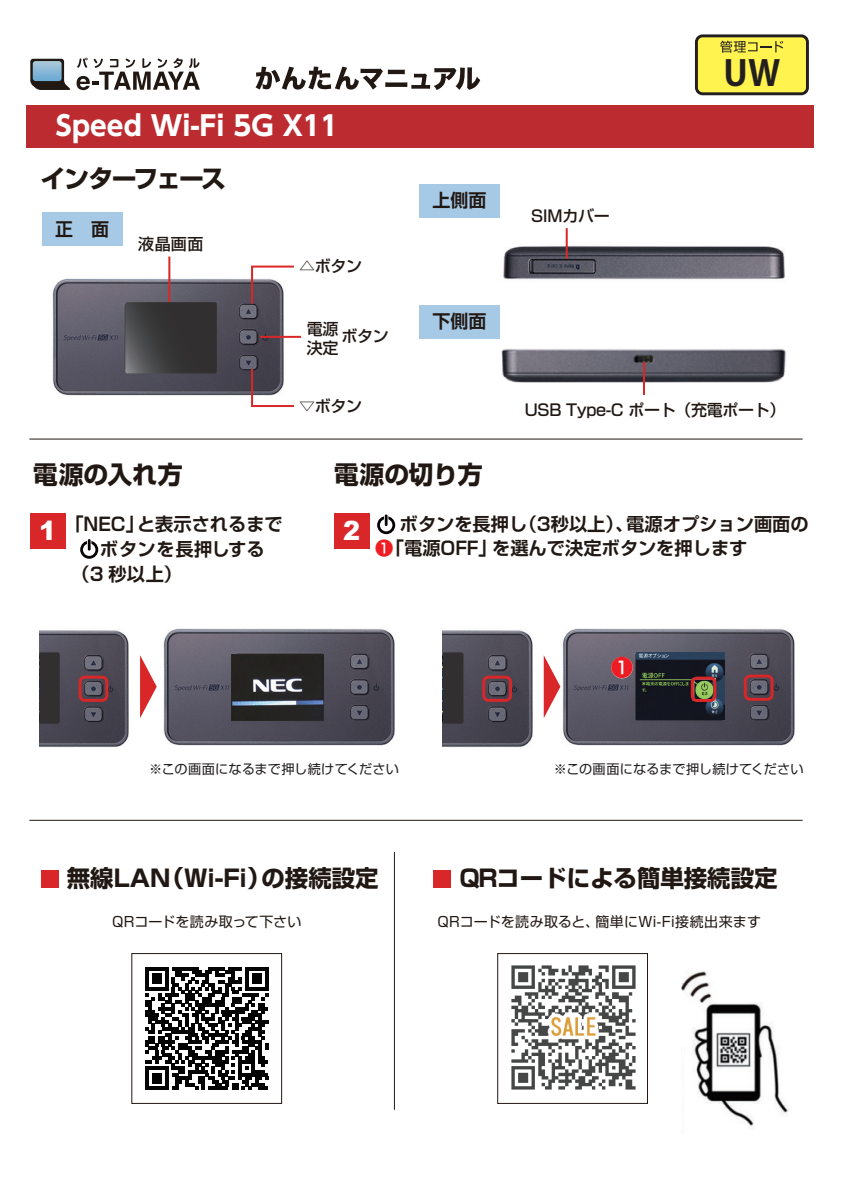
<style>
.page{position:relative;width:842px;height:1191px;background:#fff}
.page>*{position:absolute;margin:0;border:0;box-sizing:border-box;transform-origin:0 0}
.t1{font:700 35px "Koz Go Pr 6 N";color:#231f20}
.t2{font:700 27px "UD Shin Go Pro";color:#fff}
.t3{font:700 25px "Shin Go Pro";letter-spacing:-.035em;color:#211814}
.t4{font:700 25px "Shin Go Pro";letter-spacing:-.07em;color:#211814}
.t5{font:700 23.4px "Shin Go Pro";color:#211814}
.t6{font:700 22.6px "Shin Go Pro De";color:#ee1d23}
.t7{font:700 18.2px/24px "Shin Go Pro De";color:#211814}
.t8{font:700 18.2px "Shin Go Pro De";letter-spacing:.035em;color:#211814}
.t9{font:700 18px "Shin Go Pro De";color:#211814}
.t10{font:500 16px/19.2px "Shin Go Pro";letter-spacing:-.02em;color:#211814}
.t11{font:14px "Shin Go Pro";letter-spacing:.015em;color:#211814}
.t12{font:13.2px "Shin Go Pro";letter-spacing:.01em;color:#231f20}
.s1{font-family:"Arial";font-weight:900;font-size:26.4px;color:#fff}
.s2{color:#ee1d23}
</style>
<div class="page">
<img style="left:511px;top:965px;width:125px;height:125px">
<svg style="left:256px;top:67px;width:224px;height:23px"></svg>
<div style="left:26px;top:105px;width:788px;height:43px;background:#bb2b30"></div>
<hr style="left:29px;top:439px;width:774px;height:1px;background:#211814">
<hr style="left:29px;top:820px;width:774px;height:1px;background:#211814">
<div style="left:30px;top:513px;width:36px;height:36px;background:#d92628"></div>
<div style="left:87px;top:538px;width:4px;height:13px;border:2px solid #fff"></div>
<svg style="left:80px;top:539px;width:18px;height:20px"></svg>
<div style="left:42px;top:213px;width:80px;height:33px;background:#a6cae5"></div>
<div style="left:419px;top:184px;width:81px;height:33px;background:#a6cae5"></div>
<img style="left:503px;top:238px;width:282px;height:42px">
<hr style="left:566px;top:228px;width:2px;height:30px;background:#d92628">
<div style="left:419px;top:305px;width:81px;height:33px;background:#a6cae5"></div>
<img style="left:501px;top:349px;width:286px;height:34px">
<hr style="left:643px;top:362px;width:2px;height:33px;background:#d92628">
<img style="left:52px;top:278px;width:240px;height:118px">
<hr style="left:168px;top:256px;width:2px;height:52px;background:#d92628">
<div style="left:41px;top:870px;width:17px;height:18px;background:#d92628"></div>
<div style="left:696px;top:36px;width:111px;height:58px;background:#fff34f;border-radius:6px"></div>
<div style="left:695px;top:34px;width:114px;height:61px;border:3px solid #231f20;border-radius:6px"></div>
<svg style="left:720px;top:41px;width:63px;height:12px"></svg>
<svg style="left:30px;top:59px;width:41px;height:31px"></svg>
<svg style="left:77px;top:58px;width:123px;height:32px"></svg>
<div style="left:334px;top:513px;width:36px;height:36px;background:#d92628"></div>
<div style="left:384px;top:513px;width:4px;height:14px;border:2px solid #fff"></div>
<svg style="left:377px;top:514px;width:18px;height:20px"></svg>
<hr style="left:260px;top:336px;width:41px;height:2px;background:#d92628">
<svg style="left:250px;top:265px;width:44px;height:41px"></svg>
<svg style="left:250px;top:367px;width:44px;height:40px"></svg>
<img style="left:560px;top:629px;width:235px;height:117px">
<img style="left:636px;top:653px;width:88px;height:66px">
<img style="left:163px;top:629px;width:232px;height:117px">
<img style="left:39px;top:630px;width:90px;height:117px">
<svg style="left:39px;top:652px;width:21px;height:71px"></svg>
<img style="left:443px;top:630px;width:90px;height:117px">
<svg style="left:443px;top:652px;width:20px;height:71px"></svg>
<img style="left:231px;top:654px;width:92px;height:66px">
<svg style="left:544px;top:656px;width:16px;height:62px"></svg>
<svg style="left:140px;top:655px;width:17px;height:63px"></svg>
<div style="left:744px;top:674px;width:29px;height:27px;border:3px solid #d92628;border-radius:5px"></div>
<div style="left:691px;top:676px;width:25px;height:26px;border:3px solid #d92628;border-radius:5px"></div>
<div style="left:611px;top:657px;width:22px;height:21px;background:#fff;border-radius:50%"></div>
<hr style="left:394px;top:852px;width:1px;height:257px;background:#211814">
<hr style="left:145px;top:967px;width:23px;height:3px;background:#030303">
<hr style="left:172px;top:967px;width:26px;height:3px;background:#030303">
<hr style="left:208px;top:967px;width:17px;height:3px;background:#030303">
<hr style="left:228px;top:967px;width:14px;height:3px;background:#030303">
<hr style="left:245px;top:967px;width:23px;height:3px;background:#030303">
<svg style="left:145px;top:970px;width:123px;height:120px"></svg>
<hr style="left:258px;top:1086px;width:10px;height:4px;background:#030303">
<div style="left:131px;top:953px;width:151px;height:150px;border:1px solid #211814"></div>
<div style="left:497px;top:953px;width:151px;height:150px;border:1px solid #211814"></div>
<svg style="left:125px;top:302px;width:92px;height:71px;background:#3c3b3c"></svg>
<div style="left:79px;top:675px;width:29px;height:27px;border:3px solid #d92628;border-radius:5px"></div>
<div style="left:482px;top:675px;width:30px;height:27px;border:3px solid #d92628;border-radius:5px"></div>
<div style="left:433px;top:870px;width:18px;height:18px;background:#d92628"></div>
<img style="left:681px;top:971px;width:107px;height:157px">
<h2 class="t2" style="left:56px;top:104px;width:284px">Speed Wi-Fi 5G X11</h2>
<h3 class="t4" style="left:40px;top:159px;width:212px">インターフェース　</h3>
<p class="t9" style="left:55px;top:214px;width:55px">正　面</p>
<p class="t10" style="left:138px;top:232px;width:67px">液晶画面</p>
<p class="t10" style="left:299px;top:254px;width:64px">△ボタン</p>
<p class="t10" style="left:307px;top:317px;width:33px">電源決定</p>
<p class="t10" style="left:342px;top:325px;width:49px">ボタン</p>
<p class="t10" style="left:299px;top:394px;width:64px">▽ボタン</p>
<h1 class="t1" style="left:723px;top:53px;width:58px">UW</h1>
<p class="t9" style="left:432px;top:185px;width:55px">上側面</p>
<p class="t9" style="left:432px;top:306px;width:55px">下側面</p>
<p class="t10" style="left:531px;top:204px;width:80px">SIMカバー</p>
<p class="t10" style="left:525px;top:398px;width:262px">USB Type-C ポート（充電ポート）</p>
<h3 class="t3" style="left:33px;top:455px;width:151px">電源の入れ方</h3>
<p class="t7" style="left:39px;top:510px;width:245px"><span class="s1">1</span> 「NEC」と表示されるまで</p>
<p class="t8" style="left:100px;top:534px;width:166px">ボタンを長押しする</p>
<p class="t7" style="left:72px;top:560px;width:112px">（3 秒以上）</p>
<h3 class="t3" style="left:334px;top:455px;width:150px">電源の切り方</h3>
<p class="t7" style="left:375px;top:510px;width:435px;text-indent:-32px"><span class="s1">2</span> 　 ボタンを長押し（3秒以上）、電源オプション画面の<br><span class="s2">❶</span>「電源OFF」を選んで決定ボタンを押します</p>
<p class="t6" style="left:611px;top:649px;width:24px">❶</p>
<p class="t12" style="left:149px;top:758px;width:251px">※この画面になるまで押し続けてください</p>
<p class="t12" style="left:554px;top:758px;width:251px">※この画面になるまで押し続けてください</p>
<p class="t5" style="left:67px;top:859px;width:313px">無線LAN（Wi-Fi）の接続設定</p>
<p class="t11" style="left:112px;top:910px;width:191px">QRコードを読み取って下さい</p>
<p class="t5" style="left:459px;top:859px;width:320px">QRコードによる簡単接続設定</p>
<p class="t11" style="left:437px;top:910px;width:325px">QRコードを読み取ると、簡単にWi-Fi接続出来ます</p>
</div>
